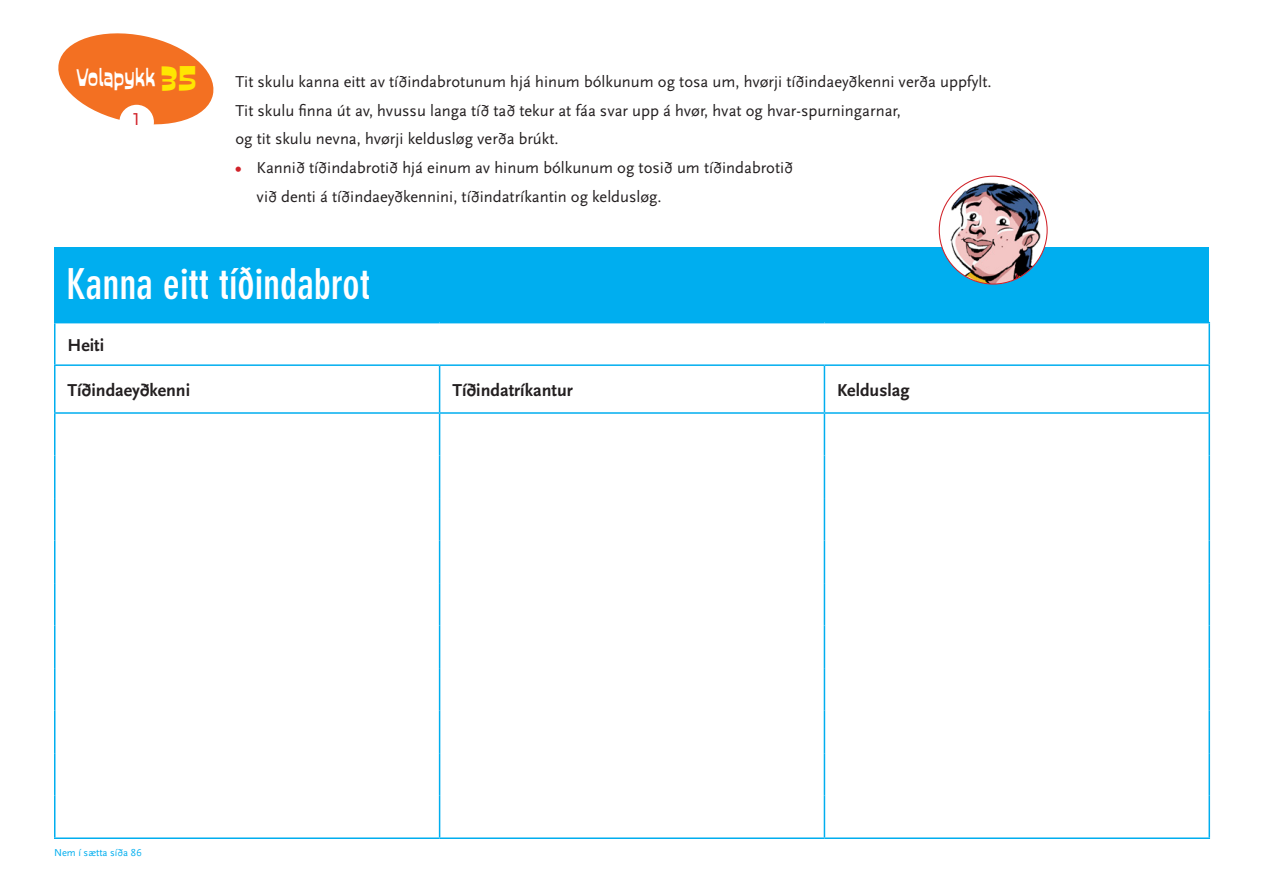
<style>
.page{position:relative;width:1263px;height:893px;background:#fff}
.page>*{position:absolute;margin:0;border:0;box-sizing:border-box;transform-origin:0 0}
.t1{font:700 condensed 42px "DIN Neuzeit Grotesk Std";color:#fff}
.t2{font:39px "Custard";color:#ffe601}
.t3{font:27px "Custard";color:#fff}
.t4{font:700 18px "Scala Sans Pro";color:#231f20}
.t5{font:18px "Scala Sans Pro";color:#d1232a}
.t6{font:16.5px "Scala Sans Pro";color:#231f20}
.t7{font:10.5px "Scala Sans Pro";color:#00aeef}
.s1{font-weight:700;color:#d1232a}
</style>
<div class="page">
<div style="left:54px;top:247px;width:1155px;height:75px;background:#00aeef"></div>
<svg style="left:58px;top:33px;width:156px;height:92px"></svg>
<div style="left:119px;top:105px;width:35px;height:34px;background:#fff;border-radius:50%"></div>
<img style="left:939px;top:176px;width:108px;height:108px;border-radius:54px">
<hr style="left:54px;top:322px;width:386px;height:1px;background:#00aeef">
<hr style="left:54px;top:323px;width:2px;height:41px;background:#00aeef">
<hr style="left:440px;top:322px;width:384px;height:1px;background:#00aeef">
<hr style="left:824px;top:322px;width:386px;height:1px;background:#00aeef">
<hr style="left:1208px;top:323px;width:2px;height:41px;background:#00aeef">
<hr style="left:54px;top:364px;width:386px;height:2px;background:#00aeef">
<hr style="left:440px;top:364px;width:384px;height:2px;background:#00aeef">
<hr style="left:824px;top:364px;width:386px;height:2px;background:#00aeef">
<hr style="left:54px;top:366px;width:2px;height:46px;background:#00aeef">
<hr style="left:439px;top:366px;width:1px;height:46px;background:#00aeef">
<hr style="left:824px;top:366px;width:1px;height:46px;background:#00aeef">
<hr style="left:1208px;top:366px;width:2px;height:46px;background:#00aeef">
<hr style="left:54px;top:414px;width:2px;height:41px;background:#00aeef">
<hr style="left:439px;top:414px;width:1px;height:41px;background:#00aeef">
<hr style="left:824px;top:414px;width:1px;height:41px;background:#00aeef">
<hr style="left:1208px;top:414px;width:2px;height:41px;background:#00aeef">
<hr style="left:54px;top:455px;width:2px;height:43px;background:#00aeef">
<hr style="left:439px;top:455px;width:1px;height:43px;background:#00aeef">
<hr style="left:824px;top:455px;width:1px;height:43px;background:#00aeef">
<hr style="left:1208px;top:455px;width:2px;height:43px;background:#00aeef">
<hr style="left:54px;top:498px;width:2px;height:43px;background:#00aeef">
<hr style="left:439px;top:498px;width:1px;height:43px;background:#00aeef">
<hr style="left:824px;top:498px;width:1px;height:43px;background:#00aeef">
<hr style="left:1208px;top:498px;width:2px;height:43px;background:#00aeef">
<hr style="left:54px;top:541px;width:2px;height:42px;background:#00aeef">
<hr style="left:439px;top:541px;width:1px;height:42px;background:#00aeef">
<hr style="left:824px;top:541px;width:1px;height:42px;background:#00aeef">
<hr style="left:1208px;top:541px;width:2px;height:42px;background:#00aeef">
<hr style="left:54px;top:583px;width:2px;height:43px;background:#00aeef">
<hr style="left:439px;top:583px;width:1px;height:43px;background:#00aeef">
<hr style="left:824px;top:583px;width:1px;height:43px;background:#00aeef">
<hr style="left:1208px;top:583px;width:2px;height:43px;background:#00aeef">
<hr style="left:54px;top:626px;width:2px;height:42px;background:#00aeef">
<hr style="left:439px;top:626px;width:1px;height:42px;background:#00aeef">
<hr style="left:824px;top:626px;width:1px;height:42px;background:#00aeef">
<hr style="left:1208px;top:626px;width:2px;height:42px;background:#00aeef">
<hr style="left:54px;top:668px;width:2px;height:43px;background:#00aeef">
<hr style="left:439px;top:668px;width:1px;height:43px;background:#00aeef">
<hr style="left:824px;top:668px;width:1px;height:43px;background:#00aeef">
<hr style="left:1208px;top:668px;width:2px;height:43px;background:#00aeef">
<hr style="left:54px;top:711px;width:2px;height:42px;background:#00aeef">
<hr style="left:439px;top:711px;width:1px;height:42px;background:#00aeef">
<hr style="left:824px;top:711px;width:1px;height:42px;background:#00aeef">
<hr style="left:1208px;top:711px;width:2px;height:42px;background:#00aeef">
<hr style="left:54px;top:753px;width:2px;height:43px;background:#00aeef">
<hr style="left:439px;top:753px;width:1px;height:43px;background:#00aeef">
<hr style="left:824px;top:753px;width:1px;height:43px;background:#00aeef">
<hr style="left:1208px;top:753px;width:2px;height:43px;background:#00aeef">
<hr style="left:54px;top:796px;width:2px;height:41px;background:#00aeef">
<hr style="left:439px;top:796px;width:1px;height:41px;background:#00aeef">
<hr style="left:824px;top:796px;width:1px;height:41px;background:#00aeef">
<hr style="left:1208px;top:796px;width:2px;height:41px;background:#00aeef">
<hr style="left:54px;top:837px;width:386px;height:2px;background:#00aeef">
<hr style="left:440px;top:837px;width:384px;height:2px;background:#00aeef">
<hr style="left:824px;top:837px;width:386px;height:2px;background:#00aeef">
<hr style="left:54px;top:412px;width:386px;height:2px;background:#00aeef">
<hr style="left:440px;top:412px;width:384px;height:2px;background:#00aeef">
<hr style="left:824px;top:412px;width:386px;height:2px;background:#00aeef">
<p class="t3" style="left:77px;top:63px;width:80px">Volapykk</p>
<p class="t2" style="left:161px;top:57px;width:37px">35</p>
<p class="t5" style="left:133px;top:109px;width:8px">1</p>
<p class="t6" style="left:235px;top:73px;width:758px">Tit skulu kanna eitt av tíðindabrotunum hjá hinum bólkunum og tosa um, hvørji tíðindaeyðkenni verða uppfylt.</p>
<p class="t6" style="left:235px;top:101px;width:667px">Tit skulu finna út av, hvussu langa tíð tað tekur at fáa svar upp á hvør, hvat og hvar-spurningarnar,</p>
<p class="t6" style="left:235px;top:130px;width:325px">og tit skulu nevna, hvørji keldusløg verða brúkt.</p>
<p class="t6" style="left:235px;top:158px;width:559px"><span class="s1">•</span> Kannið tíðindabrotið hjá einum av hinum bólkunum og tosið um tíðindabrotið</p>
<p class="t6" style="left:257px;top:187px;width:407px">við denti á tíðindaeyðkennini, tíðindatríkantin og keldusløg.</p>
<p class="t1" style="left:67px;top:260px;width:305px">Kanna eitt tíðindabrot</p>
<p class="t4" style="left:68px;top:334px;width:38px">Heiti</p>
<p class="t4" style="left:68px;top:379px;width:124px">Tíðindaeyðkenni</p>
<p class="t4" style="left:452px;top:379px;width:122px">Tíðindatríkantur</p>
<p class="t4" style="left:837px;top:379px;width:74px">Kelduslag</p>
<p class="t7" style="left:54px;top:847px;width:89px">Nem í sætta síða 86</p>
</div>
